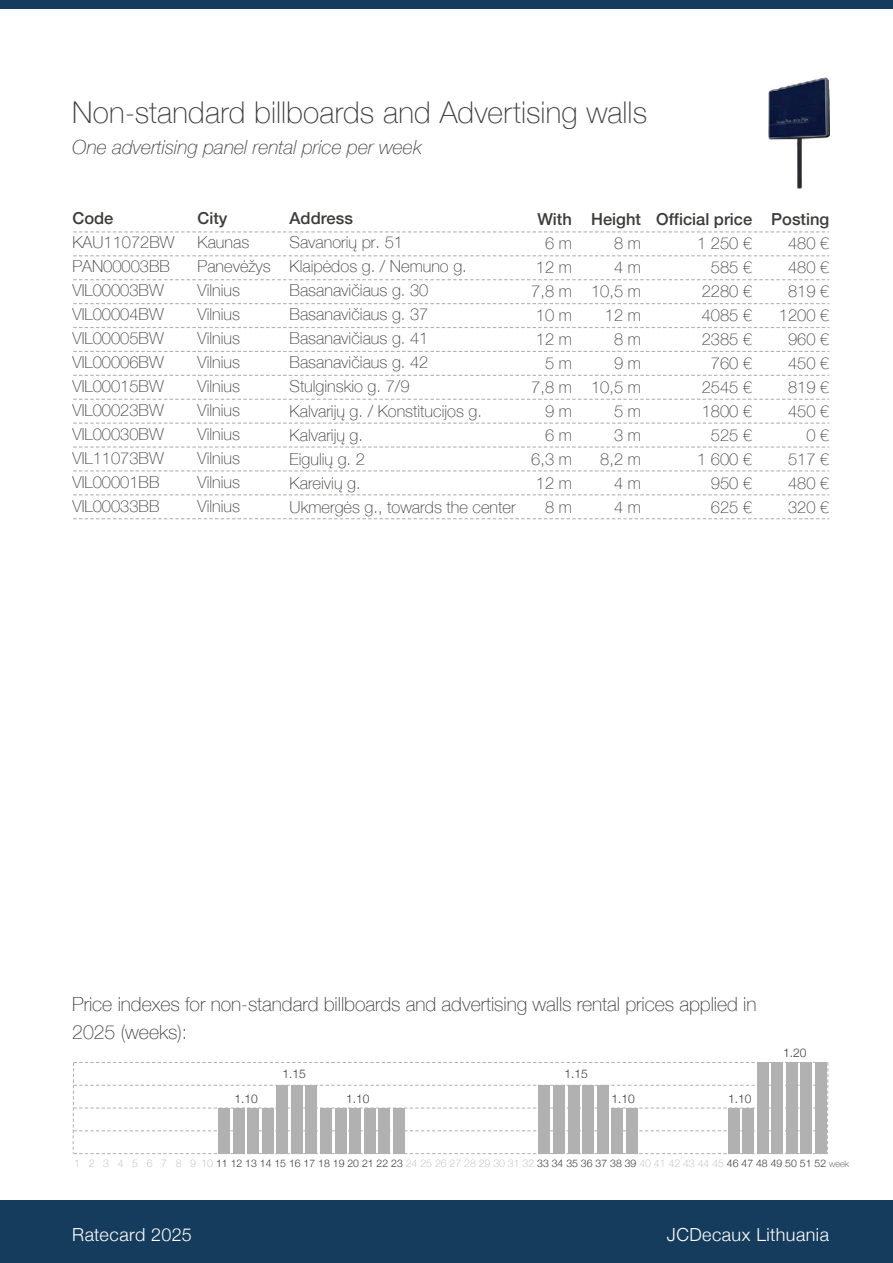
<style>
.page{position:relative;width:893px;height:1263px;background:#fff}
.page>*{position:absolute;margin:0;border:0;box-sizing:border-box;transform-origin:0 0}
.t1{font:100 30px "Helvetica Neue";letter-spacing:.005em;color:#3c3c3b}
.t2{font:100 19.5px/27.9px "Helvetica Neue";letter-spacing:-.005em;color:#3c3c3b}
.t3{font:italic 100 19.5px "Helvetica Neue";color:#3c3c3b}
.t4{font:300 18px "Helvetica Neue";letter-spacing:.02em;color:#fff}
.t5{font:100 16.5px/24px "Helvetica Neue";color:#3c3c3b;text-align:right}
.t6{font:500 16.5px "Helvetica Neue";color:#3c3c3b}
.t7{font:300 12px "Helvetica Neue";color:#3c3c3b}
.t8{font:300 10.5px "Helvetica Neue";color:#3c3c3b}
.s1{font-weight:100;color:#b1b1b1}
.s2{font-weight:100;font-size:9px}
</style>
<div class="page">
<div style="left:0;top:0;width:893px;height:9px;background:#153c5c"></div>
<div style="left:0;top:1200px;width:893px;height:63px;background:#153c5c"></div>
<img style="left:768px;top:77px;width:61px;height:112px">
<svg style="left:72px;top:1062px;width:757px;height:92px"></svg>
<div style="left:815px;top:1062px;width:12px;height:91px;background:#b1b1b1"></div>
<div style="left:801px;top:1062px;width:11px;height:91px;background:#b1b1b1"></div>
<div style="left:786px;top:1062px;width:11px;height:91px;background:#b1b1b1"></div>
<div style="left:772px;top:1062px;width:11px;height:91px;background:#b1b1b1"></div>
<div style="left:757px;top:1062px;width:11px;height:91px;background:#b1b1b1"></div>
<div style="left:742px;top:1108px;width:12px;height:45px;background:#b1b1b1"></div>
<div style="left:728px;top:1108px;width:11px;height:45px;background:#b1b1b1"></div>
<div style="left:626px;top:1108px;width:11px;height:45px;background:#b1b1b1"></div>
<div style="left:611px;top:1108px;width:12px;height:45px;background:#b1b1b1"></div>
<div style="left:597px;top:1085px;width:11px;height:68px;background:#b1b1b1"></div>
<div style="left:582px;top:1085px;width:12px;height:68px;background:#b1b1b1"></div>
<div style="left:568px;top:1085px;width:11px;height:68px;background:#b1b1b1"></div>
<div style="left:553px;top:1085px;width:12px;height:68px;background:#b1b1b1"></div>
<div style="left:539px;top:1085px;width:11px;height:68px;background:#b1b1b1"></div>
<div style="left:393px;top:1108px;width:11px;height:45px;background:#b1b1b1"></div>
<div style="left:379px;top:1108px;width:11px;height:45px;background:#b1b1b1"></div>
<div style="left:364px;top:1108px;width:11px;height:45px;background:#b1b1b1"></div>
<div style="left:349px;top:1108px;width:12px;height:45px;background:#b1b1b1"></div>
<div style="left:335px;top:1108px;width:11px;height:45px;background:#b1b1b1"></div>
<div style="left:320px;top:1108px;width:12px;height:45px;background:#b1b1b1"></div>
<div style="left:306px;top:1085px;width:11px;height:68px;background:#b1b1b1"></div>
<div style="left:291px;top:1085px;width:12px;height:68px;background:#b1b1b1"></div>
<div style="left:277px;top:1085px;width:11px;height:68px;background:#b1b1b1"></div>
<div style="left:262px;top:1108px;width:11px;height:45px;background:#b1b1b1"></div>
<div style="left:248px;top:1108px;width:11px;height:45px;background:#b1b1b1"></div>
<div style="left:233px;top:1108px;width:11px;height:45px;background:#b1b1b1"></div>
<div style="left:218px;top:1108px;width:12px;height:45px;background:#b1b1b1"></div>
<svg style="left:73px;top:231px;width:756px;height:1px"></svg>
<svg style="left:73px;top:255px;width:756px;height:1px"></svg>
<svg style="left:73px;top:279px;width:756px;height:1px"></svg>
<svg style="left:73px;top:303px;width:756px;height:1px"></svg>
<svg style="left:73px;top:327px;width:756px;height:1px"></svg>
<svg style="left:73px;top:351px;width:756px;height:1px"></svg>
<svg style="left:73px;top:375px;width:756px;height:1px"></svg>
<svg style="left:73px;top:399px;width:756px;height:1px"></svg>
<svg style="left:73px;top:423px;width:756px;height:1px"></svg>
<svg style="left:73px;top:446px;width:756px;height:2px"></svg>
<svg style="left:73px;top:470px;width:756px;height:1px"></svg>
<svg style="left:73px;top:494px;width:756px;height:1px"></svg>
<svg style="left:73px;top:518px;width:756px;height:1px"></svg>
<h1 class="t1" style="left:72px;top:90px;width:576px">Non-standard billboards and Advertising walls</h1>
<p class="t3" style="left:72px;top:132px;width:351px">One advertising panel rental price per week</p>
<p class="t6" style="left:73px;top:205px;width:42px">Code</p>
<p class="t5" style="left:73px;top:230px;width:103px;text-align:left">KAU11072BW<br>PAN00003BB<br>VIL00003BW<br>VIL00004BW<br>VIL00005BW<br>VIL00006BW<br>VIL00015BW<br>VIL00023BW<br>VIL00030BW<br>VIL11073BW<br>VIL00001BB<br>VIL00033BB</p>
<p class="t6" style="left:198px;top:205px;width:31px">City</p>
<p class="t5" style="left:198px;top:230px;width:75px;text-align:left">Kaunas<br>Panevėžys<br>Vilnius<br>Vilnius<br>Vilnius<br>Vilnius<br>Vilnius<br>Vilnius<br>Vilnius<br>Vilnius<br>Vilnius<br>Vilnius</p>
<p class="t6" style="left:290px;top:205px;width:65px">Address</p>
<p class="t5" style="left:290px;top:230px;width:227px;text-align:left">Savanorių pr. 51<br>Klaipėdos g. / Nemuno g.<br>Basanavičiaus g. 30<br>Basanavičiaus g. 37<br>Basanavičiaus g. 41<br>Basanavičiaus g. 42<br>Stulginskio g. 7/9<br>Kalvarijų g. / Konstitucijos g.<br>Kalvarijų g.<br>Eigulių g. 2<br>Kareivių g.<br>Ukmergės g., towards the center</p>
<p class="t6" style="left:537px;top:205px;width:36px">With</p>
<p class="t5" style="left:531px;top:230px;width:42px">6 m<br>12 m<br>7,8 m<br>10 m<br>12 m<br>5 m<br>7,8 m<br>9 m<br>6 m<br>6,3 m<br>12 m<br>8 m</p>
<p class="t6" style="left:591px;top:205px;width:51px">Height</p>
<p class="t5" style="left:591px;top:230px;width:51px">8 m<br>4 m<br>10,5 m<br>12 m<br>8 m<br>9 m<br>10,5 m<br>5 m<br>3 m<br>8,2 m<br>4 m<br>4 m</p>
<p class="t6" style="left:656px;top:206px;width:98px">Official price</p>
<p class="t5" style="left:697px;top:230px;width:57px">1 250 €<br>585 €<br>2280 €<br>4085 €<br>2385 €<br>760 €<br>2545 €<br>1800 €<br>525 €<br>1 600 €<br>950 €<br>625 €</p>
<p class="t6" style="left:771px;top:206px;width:60px">Posting</p>
<p class="t5" style="left:779px;top:230px;width:52px">480 €<br>480 €<br>819 €<br>1200 €<br>960 €<br>450 €<br>819 €<br>450 €<br>0 €<br>517 €<br>480 €<br>320 €</p>
<p class="t2" style="left:72px;top:989px;width:686px">Price indexes for non-standard billboards and advertising walls rental prices applied in<br>2025 (weeks):</p>
<p class="t7" style="left:235px;top:1089px;width:25px">1.10</p>
<p class="t7" style="left:282px;top:1064px;width:25px">1.15</p>
<p class="t7" style="left:565px;top:1064px;width:25px">1.15</p>
<p class="t7" style="left:346px;top:1089px;width:25px">1.10</p>
<p class="t7" style="left:611px;top:1089px;width:25px">1.10</p>
<p class="t7" style="left:728px;top:1089px;width:25px">1.10</p>
<p class="t7" style="left:783px;top:1043px;width:25px">1.20</p>
<p class="t8" style="left:74px;top:1155px;width:776px"><span class="s1">1 2 3 4 5 6 7 8 9 10</span> 11 12 13 14 15 16 17 18 19 20 21 22 23 <span class="s1">24 25 26 27 28 29 30 31 32</span> 33 34 35 36 37 38 39 <span class="s1">40 41 42 43 44 45</span> 46 47 48 49 50 51 52 <span class="s2">week</span></p>
<p class="t4" style="left:72px;top:1220px;width:121px">Ratecard 2025</p>
<p class="t4" style="left:667px;top:1220px;width:164px">JCDecaux Lithuania</p>
</div>
